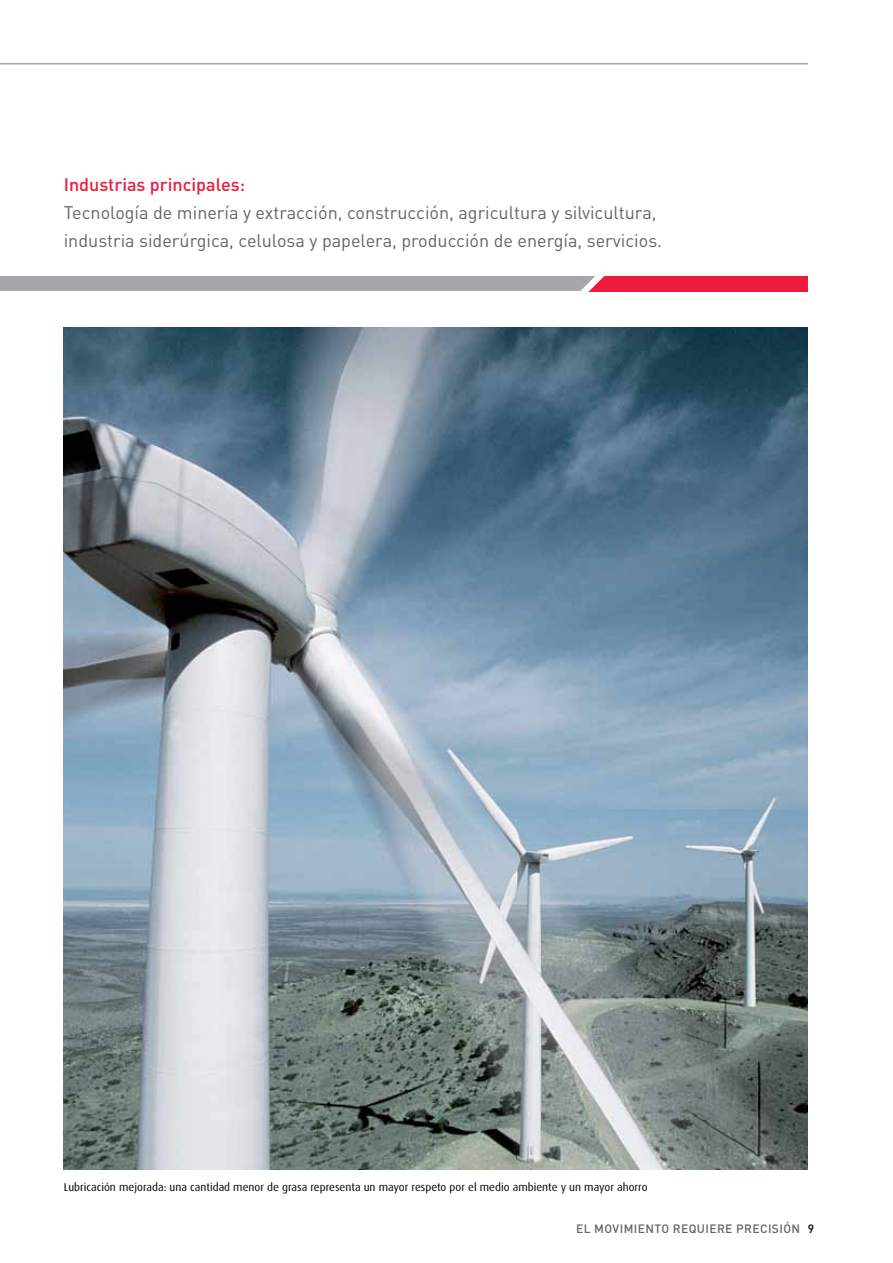
<style>
.page{position:relative;width:893px;height:1263px;background:#fff}
.page>*{position:absolute;margin:0;border:0;box-sizing:border-box;transform-origin:0 0}
.DAX_regular_12_6_5mm{font:18px/27.6px "DIN Pro";color:#636466}
.Caballeria-Overheadl{font:500 18px "DIN Pro";color:#ed1a3b}
.t1{font:500 12px "DIN Pro";letter-spacing:.035em;color:#636466}
.Caballeria-Picture_c{font:11.25px "Dax";color:#000}
.s1{color:#000}
</style>
<div class="page">
<hr style="left:0;top:63px;width:808px;height:2px;background:#a5a7aa">
<div style="left:0;top:276px;width:808px;height:15px;background:#a5a7aa"></div>
<svg style="left:580px;top:276px;width:228px;height:16px"></svg>
<img style="left:64px;top:327px;width:744px;height:842px">
<p class="Caballeria-Overheadl" style="left:64px;top:170px;width:183px">Industrias principales:</p>
<p class="DAX_regular_12_6_5mm" style="left:64px;top:197px;width:600px">Tecnología de minería y extracción, construcción, agricultura y silvicultura, industria siderúrgica, celulosa y papelera, producción de energía, servicios.</p>
<p class="Caballeria-Picture_c" style="left:64px;top:1181px;width:585px">Lubricación mejorada: una cantidad menor de grasa representa un mayor respeto por el medio ambiente y un mayor ahorro</p>
<p class="t1" style="left:576px;top:1219px;width:240px">EL MOVIMIENTO REQUIERE PRECISIÓN <span class="s1">9</span></p>
</div>
